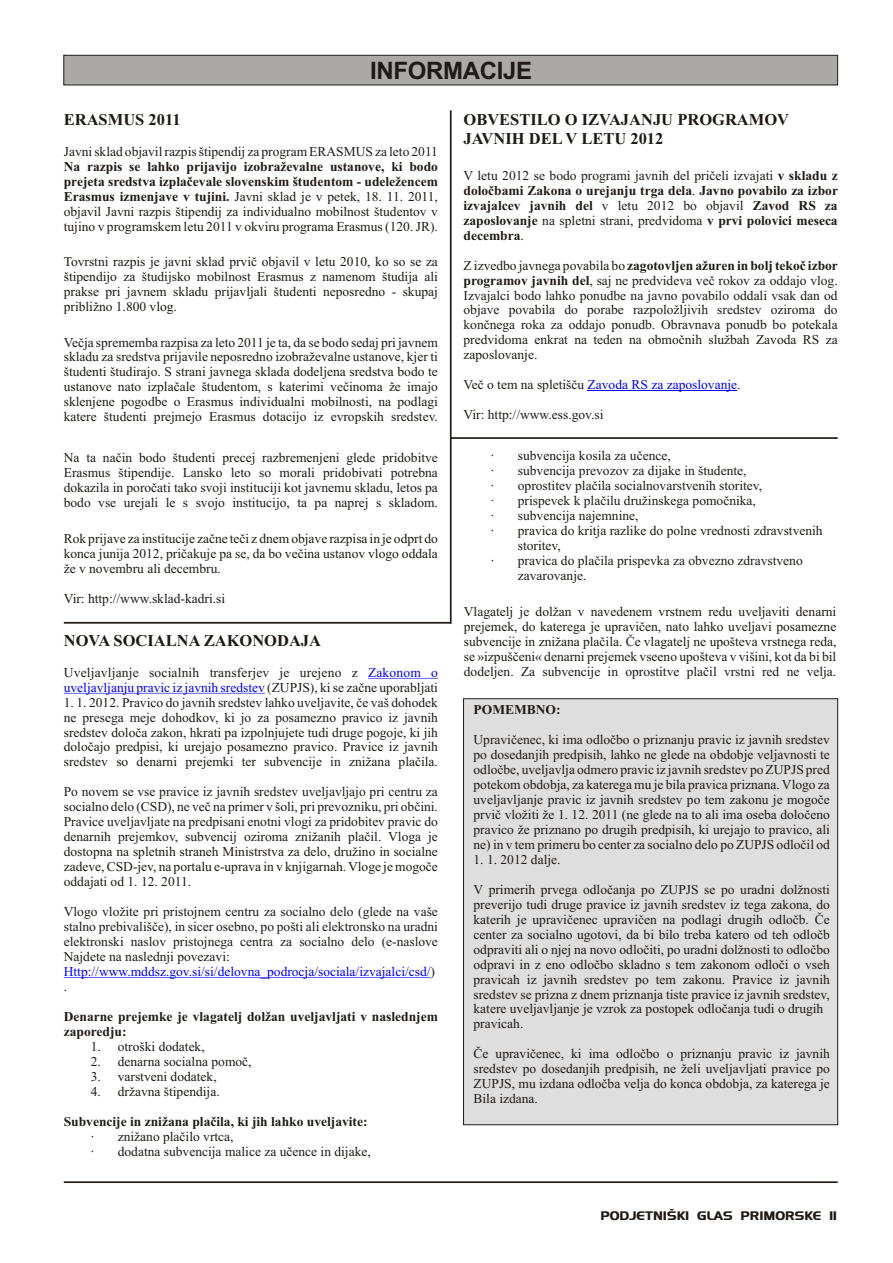
<style>
.page{position:relative;width:893px;height:1263px;background:#fff}
.page>*{position:absolute;margin:0;border:0;box-sizing:border-box;transform-origin:0 0}
.t1{font:700 24px "Arial";letter-spacing:-.015em;color:#1f1a17}
.t2{font:700 16.5px/18.3px "Times New Roman";color:#1f1a17}
.t3{font:13.5px/15px "Times New Roman";color:#1f1a17;text-align:justify}
.t4{font:700 13.5px/15px "Times New Roman";color:#1f1a17}
.t5{font:13.5px "Times New Roman";color:#00f}
.t6{font:700 12px "SLO Handel Gothic";color:#1f1a17}
.s1{font-weight:700}
.s2{color:#00f}
.s3{font-weight:400}
.s4{color:#1f1a17}
</style>
<div class="page">
<hr style="left:64px;top:622px;width:387px;height:2px;background:#1f1a17">
<svg style="left:63px;top:54px;width:775px;height:32px;background:#a5a2a2"></svg>
<hr style="left:64px;top:1181px;width:774px;height:2px;background:#1f1a17">
<hr style="left:451px;top:437px;width:387px;height:2px;background:#1f1a17">
<hr style="left:450px;top:110px;width:2px;height:514px;background:#1f1a17">
<hr style="left:368px;top:678px;width:70px;height:1px;background:#00f">
<hr style="left:64px;top:693px;width:201px;height:1px;background:#00f">
<hr style="left:64px;top:977px;width:367px;height:1px;background:#00f">
<div style="left:463px;top:698px;width:375px;height:427px;background:#dedede"></div>
<hr style="left:588px;top:390px;width:149px;height:1px;background:#00f">
<h1 class="t1" style="left:370px;top:62px;width:164px">INFORMACIJE</h1>
<p class="t2" style="left:64px;top:112px;width:118px">ERASMUS 2011</p>
<p class="t3" style="left:64px;top:145px;width:376px">Javni sklad objavil razpis štipendij za program ERASMUS za leto 2011</p>
<p class="t3" style="left:64px;top:160px;width:376px"><span class="s1">Na razpis se lahko prijavijo izobraževalne ustanove, ki bodo prejeta sredstva izplaèevale slovenskim študentom - udeležencem Erasmus izmenjave v tujini.</span> Javni sklad je v petek, 18. 11. 2011, objavil Javni razpis štipendij za individualno mobilnost študentov v tujino v programskem letu 2011 v okviru programa Erasmus (120. JR).</p>
<p class="t3" style="left:64px;top:255px;width:376px">Tovrstni razpis je javni sklad prviè objavil v letu 2010, ko so se za štipendijo za študijsko mobilnost Erasmus z namenom študija ali prakse pri javnem skladu prijavljali študenti neposredno - skupaj približno 1.800 vlog.</p>
<p class="t3" style="left:64px;top:336px;width:376px">Veèja sprememba razpisa za leto 2011 je ta, da se bodo sedaj pri javnem skladu za sredstva prijavile neposredno izobraževalne ustanove, kjer ti študenti študirajo. S strani javnega sklada dodeljena sredstva bodo te ustanove nato izplaèale študentom, s katerimi veèinoma že imajo sklenjene pogodbe o Erasmus individualni mobilnosti, na podlagi katere študenti prejmejo Erasmus dotacijo iz evropskih sredstev.</p>
<p class="t3" style="left:64px;top:452px;width:376px">Na ta naèin bodo študenti precej razbremenjeni glede pridobitve Erasmus štipendije. Lansko leto so morali pridobivati potrebna dokazila in poroèati tako svoji instituciji kot javnemu skladu, letos pa bodo vse urejali le s svojo institucijo, ta pa naprej s skladom.</p>
<p class="t3" style="left:64px;top:532px;width:376px">Rok prijave za institucije zaène teèi z dnem objave razpisa in je odprt do konca junija 2012, prièakuje pa se, da bo veèina ustanov vlogo oddala že v novembru ali decembru.</p>
<p class="t3" style="left:64px;top:592px;width:163px">Vir: http://www.sklad-kadri.si</p>
<p class="t2" style="left:64px;top:633px;width:259px">NOVA SOCIALNA ZAKONODAJA</p>
<p class="t3" style="left:64px;top:666px;width:376px">Uveljavljanje socialnih transferjev je urejeno z<br><span class="s2">uveljavljanju pravic iz javnih sredstev</span> (ZUPJS), ki se zaène uporabljati</p>
<p class="t3" style="left:64px;top:696px;width:376px">1. 1. 2012. Pravico do javnih sredstev lahko uveljavite, èe vaš dohodek ne presega meje dohodkov, ki jo za posamezno pravico iz javnih sredstev doloèa zakon, hkrati pa izpolnjujete tudi druge pogoje, ki jih doloèajo predpisi, ki urejajo posamezno pravico. Pravice iz javnih sredstev so denarni prejemki ter subvencije in znižana plaèila.</p>
<p class="t3" style="left:64px;top:786px;width:376px">Po novem se vse pravice iz javnih sredstev uveljavljajo pri centru za socialno delo (CSD), ne veè na primer v šoli, pri prevozniku, pri obèini.<br>Pravice uveljavljate na predpisani enotni vlogi za pridobitev pravic do denarnih prejemkov, subvencij oziroma znižanih plaèil. Vloga je dostopna na spletnih straneh Ministrstva za delo, družino in socialne zadeve, CSD-jev, na portalu e-uprava in v knjigarnah. Vloge je mogoèe oddajati od 1. 12. 2011.</p>
<p class="t3" style="left:64px;top:905px;width:376px;text-align:left">Vlogo vložite pri pristojnem centru za socialno delo (glede na vaše stalno prebivališèe), in sicer osebno, po pošti ali elektronsko na uradni elektronski naslov pristojnega centra za socialno delo (e-naslove Najdete na naslednji povezavi:<br><span class="s2">Http://www.mddsz.gov.si/si/delovna_podrocja/sociala/izvajalci/csd/</span>) .</p>
<p class="t4" style="left:64px;top:1010px;width:376px">Denarne prejemke je vlagatelj dolžan uveljavljati v naslednjem zaporedju:</p>
<p class="t3" style="left:91px;top:1040px;width:115px">1. otroški dodatek,</p>
<p class="t3" style="left:91px;top:1055px;width:162px">2. denarna socialna pomoè,</p>
<p class="t3" style="left:91px;top:1070px;width:127px">3. varstveni dodatek,</p>
<p class="t3" style="left:91px;top:1085px;width:130px">4. državna štipendija.</p>
<p class="t4" style="left:64px;top:1115px;width:305px">Subvencije in znižana plaèila, ki jih lahko uveljavite:</p>
<p class="t3" style="left:91px;top:1130px;width:282px">· znižano plaèilo vrtca,<br>· dodatna subvencija malice za uèence in dijake,</p>
<p class="t5" style="left:368px;top:667px;width:71px">Zakonom o</p>
<p class="t2" style="left:463px;top:112px;width:327px">OBVESTILO O IZVAJANJU PROGRAMOV<br>JAVNIH DEL V LETU 2012</p>
<p class="t4" style="left:463px;top:169px;width:376px;text-align:justify"><span class="s3">V letu 2012 se bodo programi javnih del prièeli izvajati</span> v skladu z doloèbami Zakona o urejanju trga dela<span class="s3">.</span> Javno povabilo za izbor izvajalcev javnih del <span class="s3">v letu 2012 bo objavil</span> Zavod RS za zaposlovanje <span class="s3">na spletni strani, predvidoma</span> v prvi polovici meseca decembra<span class="s3">.</span></p>
<p class="t3" style="left:463px;top:259px;width:376px">Z izvedbo javnega povabila bo <span class="s1">zagotovljen ažuren in bolj tekoè izbor programov javnih del</span>, saj ne predvideva veè rokov za oddajo vlog.<br>Izvajalci bodo lahko ponudbe na javno povabilo oddali vsak dan od objave povabila do porabe razpoložljivih sredstev oziroma do konènega roka za oddajo ponudb. Obravnava ponudb bo potekala predvidoma enkrat na teden na obmoènih službah Zavoda RS za zaposlovanje.</p>
<p class="t5" style="left:463px;top:380px;width:279px"><span class="s4">Veè o tem na spletišèu</span> Zavoda RS za zaposlovanje<span class="s4">.</span></p>
<p class="t3" style="left:463px;top:408px;width:141px">Vir: http://www.ess.gov.si</p>
<p class="t3" style="left:491px;top:449px;width:181px">· subvencija kosila za uèence,</p>
<p class="t3" style="left:491px;top:464px;width:257px">· subvencija prevozov za dijake in študente,</p>
<p class="t3" style="left:491px;top:479px;width:273px">· oprostitev plaèila socialnovarstvenih storitev,</p>
<p class="t3" style="left:491px;top:494px;width:267px">· prispevek k plaèilu družinskega pomoènika,</p>
<p class="t3" style="left:491px;top:509px;width:149px">· subvencija najemnine,</p>
<p class="t3" style="left:491px;top:524px;width:333px">· pravica do kritja razlike do polne vrednosti zdravstvenih</p>
<p class="t3" style="left:518px;top:539px;width:44px">storitev,</p>
<p class="t3" style="left:491px;top:554px;width:313px">· pravica do plaèila prispevka za obvezno zdravstveno</p>
<p class="t3" style="left:518px;top:569px;width:70px">zavarovanje.</p>
<p class="t3" style="left:464px;top:605px;width:374px">Vlagatelj je dolžan v navedenem vrstnem redu uveljaviti denarni prejemek, do katerega je upravièen, nato lahko uveljavi posamezne subvencije in znižana plaèila. Èe vlagatelj ne upošteva vrstnega reda, se »izpušèeni« denarni prejemek vseeno upošteva v višini, kot da bi bil dodeljen. Za subvencije in oprostitve plaèil vrstni red ne velja.</p>
<p class="t4" style="left:474px;top:704px;width:88px">POMEMBNO:</p>
<p class="t3" style="left:474px;top:733px;width:358px">Upravièenec, ki ima odloèbo o priznanju pravic iz javnih sredstev po dosedanjih predpisih, lahko ne glede na obdobje veljavnosti te odloèbe, uveljavlja odmero pravic iz javnih sredstev po ZUPJS pred potekom obdobja, za katerega mu je bila pravica priznana. Vlogo za uveljavljanje pravic iz javnih sredstev po tem zakonu je mogoèe prviè vloþiti þe 1. 12. 2011 (ne glede na to ali ima oseba doloèeno pravico þe priznano po drugih predpisih, ki urejajo to pravico, ali ne) in v tem primeru bo center za socialno delo po ZUPJS odloèil od</p>
<p class="t3" style="left:474px;top:853px;width:88px">1. 1. 2012 dalje.</p>
<p class="t3" style="left:473px;top:883px;width:358px;text-align:left">V primerih prvega odloèanja po ZUPJS se po uradni dolþnosti preverijo tudi druge pravice iz javnih sredstev iz tega zakona, do katerih je upravièenec upravièen na podlagi drugih odloèb. Èe center za socialno ugotovi, da bi bilo treba katero od teh odloèb odpraviti ali o njej na novo odloèiti, po uradni dolþnosti to odloèbo odpravi in z eno odloèbo skladno s tem zakonom odloèi o vseh pravicah iz javnih sredstev po tem zakonu. Pravice iz javnih sredstev se prizna z dnem priznanja tiste pravice iz javnih sredstev, katere uveljavljanje je vzrok za postopek odloèanja tudi o drugih pravicah.</p>
<p class="t3" style="left:473px;top:1047px;width:358px">Èe upravièenec, ki ima odloèbo o priznanju pravic iz javnih sredstev po dosedanjih predpisih, ne þeli uveljavljati pravice po ZUPJS, mu izdana odloèba velja do konca obdobja, za katerega je Bila izdana.</p>
<p class="t6" style="left:600px;top:1211px;width:238px">PODJETNI[KI GLAS PRIMORSKE 11</p>
</div>
